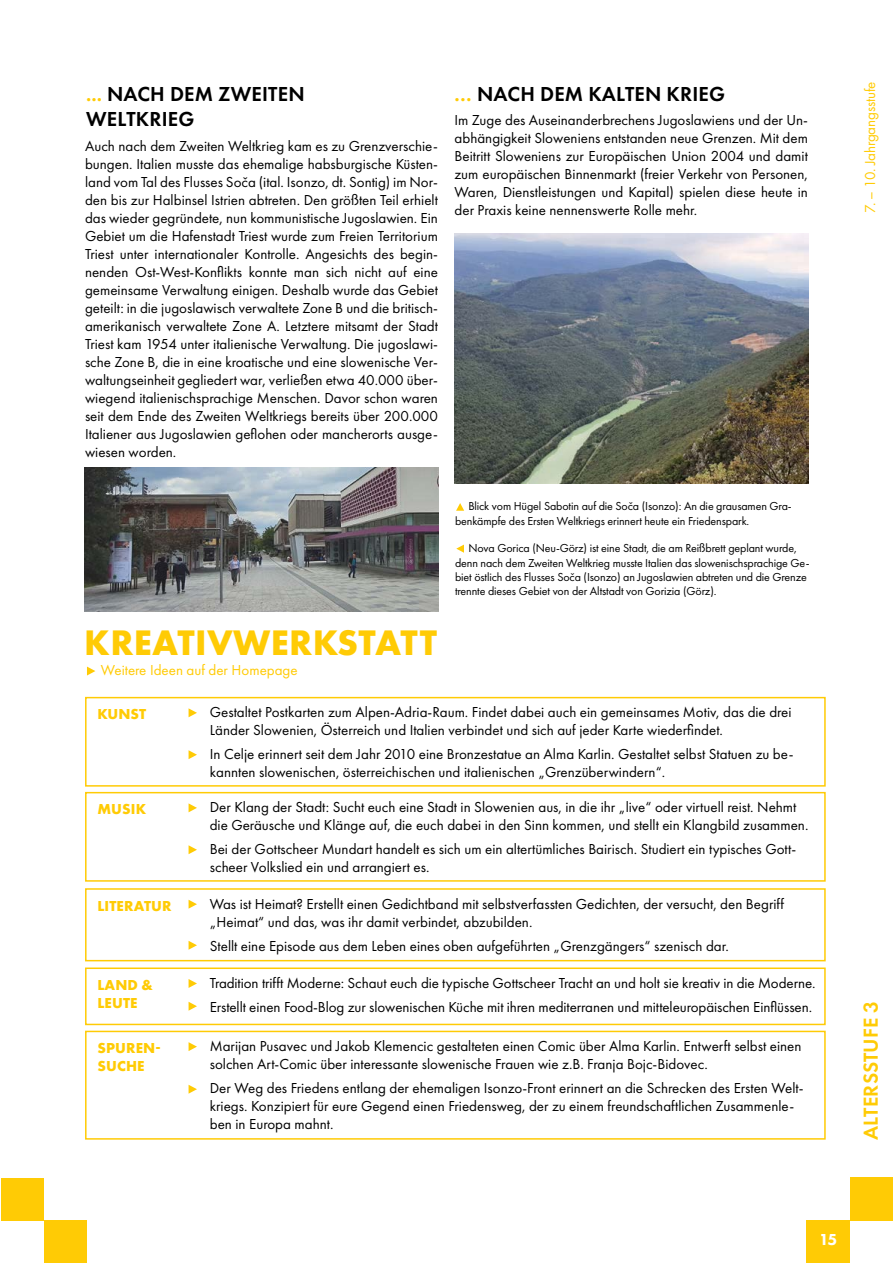
<style>
.page{position:relative;width:893px;height:1263px;background:#fff}
.page>*{position:absolute;margin:0;border:0;box-sizing:border-box;transform-origin:0 0}
.t1{font:700 36.75px "Futura PT";letter-spacing:.01em;color:#ffcb05}
.t2{font:600 21px/25.2px "Futura PT";letter-spacing:.01em;color:#000}
.t3{font:600 21px "Futura PT";letter-spacing:.01em;color:#ffcb05}
.t4{font:800 16.5px "Futura PT";color:#fff}
.t5{font:15px/18px "Futura PT";color:#000}
.t6{font:15px "Futura PT";color:#ffcb05}
.t7{font:700 15px/18px "Futura PT";letter-spacing:.01em;color:#ffcb05}
.t8{font:12px/14.4px "Futura PT";letter-spacing:-.01em;color:#000}
.s1{color:#ffcb05}
</style>
<div class="page">
<div style="left:850px;top:1177px;width:43px;height:43px;background:#ffcb05"></div>
<div style="left:807px;top:1220px;width:43px;height:43px;background:#ffcb05"></div>
<div style="left:1px;top:1177px;width:43px;height:43px;background:#ffcb05"></div>
<div style="left:44px;top:1220px;width:43px;height:43px;background:#ffcb05"></div>
<div style="left:85px;top:697px;width:741px;height:90px;border:2px solid #ffcb05"></div>
<div style="left:85px;top:792px;width:741px;height:90px;border:2px solid #ffcb05"></div>
<div style="left:85px;top:888px;width:741px;height:73px;border:2px solid #ffcb05"></div>
<div style="left:85px;top:967px;width:741px;height:58px;border:2px solid #ffcb05"></div>
<div style="left:85px;top:1031px;width:741px;height:109px;border:2px solid #ffcb05"></div>
<svg style="left:189px;top:708px;width:8px;height:9px"></svg>
<svg style="left:456px;top:545px;width:8px;height:8px"></svg>
<svg style="left:456px;top:503px;width:8px;height:8px"></svg>
<svg style="left:189px;top:803px;width:8px;height:9px"></svg>
<svg style="left:189px;top:900px;width:8px;height:9px"></svg>
<svg style="left:189px;top:979px;width:8px;height:9px"></svg>
<svg style="left:189px;top:1042px;width:8px;height:9px"></svg>
<svg style="left:189px;top:750px;width:8px;height:9px"></svg>
<svg style="left:189px;top:845px;width:8px;height:9px"></svg>
<svg style="left:189px;top:941px;width:8px;height:9px"></svg>
<svg style="left:189px;top:1002px;width:8px;height:9px"></svg>
<svg style="left:189px;top:1085px;width:8px;height:9px"></svg>
<img style="left:85px;top:467px;width:353px;height:144px">
<img style="left:455px;top:233px;width:353px;height:251px">
<svg style="left:87px;top:666px;width:8px;height:9px"></svg>
<h2 class="t2" style="left:86px;top:81px;width:220px"><span class="s1">...</span> NACH DEM ZWEITEN<br>WELTKRIEG</h2>
<p class="t5" style="left:85px;top:137px;width:354px;text-align:justify">Auch nach dem Zweiten Weltkrieg kam es zu Grenzverschie&shy;bungen. Italien musste das ehemalige habsburgische Küsten&shy;land vom Tal des Flusses Soča (ital. Isonzo, dt. Sontig) im Nor&shy;den bis zur Halbinsel Istrien abtreten. Den größten Teil erhielt das wieder gegründete, nun kommunistische Jugoslawien. Ein Gebiet um die Hafenstadt Triest wurde zum Freien Territorium Triest unter internationaler Kontrolle. Angesichts des begin&shy;nenden Ost-West-Konflikts konnte man sich nicht auf eine gemeinsame Verwaltung einigen. Deshalb wurde das Gebiet geteilt: in die jugoslawisch verwaltete Zone B und die britisch&shy;amerikanisch verwaltete Zone A. Letztere mitsamt der Stadt Triest kam 1954 unter italienische Verwaltung. Die jugoslawi&shy;sche Zone B, die in eine kroatische und eine slowenische Ver&shy;waltungseinheit gegliedert war, verließen etwa 40.000 über&shy;wiegend italienischsprachige Menschen. Davor schon waren seit dem Ende des Zweiten Weltkriegs bereits über 200.000<br>Italiener aus Jugoslawien geflohen oder mancherorts ausge&shy;wiesen worden.</p>
<h2 class="t2" style="left:454px;top:81px;width:272px"><span class="s1">…</span> NACH DEM KALTEN KRIEG</h2>
<p class="t5" style="left:455px;top:111px;width:355px;text-align:justify">Im Zuge des Auseinanderbrechens Jugoslawiens und der Un&shy;abhängigkeit Sloweniens entstanden neue Grenzen. Mit dem Beitritt Sloweniens zur Europäischen Union 2004 und damit zum europäischen Binnenmarkt (freier Verkehr von Personen, Waren, Dienstleistungen und Kapital) spielen diese heute in der Praxis keine nennenswerte Rolle mehr.</p>
<h1 class="t1" style="left:84px;top:619px;width:354px">KREATIVWERKSTATT</h1>
<p class="t6" style="left:101px;top:661px;width:199px">Weitere Ideen auf der Homepage</p>
<p class="t8" style="left:455px;top:499px;width:338px;text-indent:13px">Blick vom Hügel Sabotin auf die Soča (Isonzo): An die grausamen Gra&shy;benkämpfe des Ersten Weltkriegs erinnert heute ein Friedenspark.</p>
<p class="t8" style="left:455px;top:541px;width:356px;text-indent:13px">Nova Gorica (Neu-Görz) ist eine Stadt, die am Reißbrett geplant wurde, denn nach dem Zweiten Weltkrieg musste Italien das slowenischsprachige Ge&shy;biet östlich des Flusses Soča (Isonzo) an Jugoslawien abtreten und die Grenze trennte dieses Gebiet von der Altstadt von Gorizia (Görz).</p>
<p class="t7" style="left:97px;top:705px;width:51px">KUNST</p>
<p class="t7" style="left:97px;top:800px;width:50px">MUSIK</p>
<p class="t7" style="left:97px;top:896px;width:76px">LITERATUR</p>
<p class="t7" style="left:97px;top:976px;width:57px">LAND &amp;<br>LEUTE</p>
<p class="t7" style="left:97px;top:1039px;width:65px">SPUREN-<br>SUCHE</p>
<p class="t5" style="left:210px;top:703px;width:583px">Gestaltet Postkarten zum Alpen-Adria-Raum. Findet dabei auch ein gemeinsames Motiv, das die drei<br>Länder Slowenien, Österreich und Italien verbindet und sich auf jeder Karte wiederfindet.</p>
<p class="t5" style="left:210px;top:745px;width:585px">In Celje erinnert seit dem Jahr 2010 eine Bronzestatue an Alma Karlin. Gestaltet selbst Statuen zu be&shy;kannten slowenischen, österreichischen und italienischen „Grenzüberwindern“.</p>
<p class="t5" style="left:210px;top:798px;width:600px">Der Klang der Stadt: Sucht euch eine Stadt in Slowenien aus, in die ihr „live“ oder virtuell reist. Nehmt die Geräusche und Klänge auf, die euch dabei in den Sinn kommen, und stellt ein Klangbild zusammen.</p>
<p class="t5" style="left:210px;top:840px;width:588px">Bei der Gottscheer Mundart handelt es sich um ein altertümliches Bairisch. Studiert ein typisches Gott&shy;scheer Volkslied ein und arrangiert es.</p>
<p class="t5" style="left:210px;top:894px;width:576px">Was ist Heimat? Erstellt einen Gedichtband mit selbstverfassten Gedichten, der versucht, den Begriff „Heimat“ und das, was ihr damit verbindet, abzubilden.</p>
<p class="t5" style="left:210px;top:936px;width:521px">Stellt eine Episode aus dem Leben eines oben aufgeführten „Grenzgängers“ szenisch dar.</p>
<p class="t5" style="left:210px;top:971px;width:607px;line-height:24px">Tradition trifft Moderne: Schaut euch die typische Gottscheer Tracht an und holt sie kreativ in die Moderne.<br>Erstellt einen Food-Blog zur slowenischen Küche mit ihren mediterranen und mitteleuropäischen Einflüssen.</p>
<p class="t5" style="left:210px;top:1037px;width:593px">Marijan Pusavec und Jakob Klemencic gestalteten einen Comic über Alma Karlin. Entwerft selbst einen solchen Art-Comic über interessante slowenische Frauen wie z.B. Franja Bojc-Bidovec.</p>
<p class="t5" style="left:210px;top:1079px;width:595px">Der Weg des Friedens entlang der ehemaligen Isonzo-Front erinnert an die Schrecken des Ersten Welt&shy;kriegs. Konzipiert für eure Gegend einen Friedensweg, der zu einem freundschaftlichen Zusammenle&shy;ben in Europa mahnt.</p>
<p class="t6" style="left:861px;top:213px;width:133px;rotate:-90deg">7. – 10. Jahrgangsstufe</p>
<h2 class="t3" style="left:858px;top:1140px;width:141px;rotate:-90deg">ALTERSSTUFE 3</h2>
<p class="t4" style="left:819px;top:1229px;width:20px">15</p>
</div>
